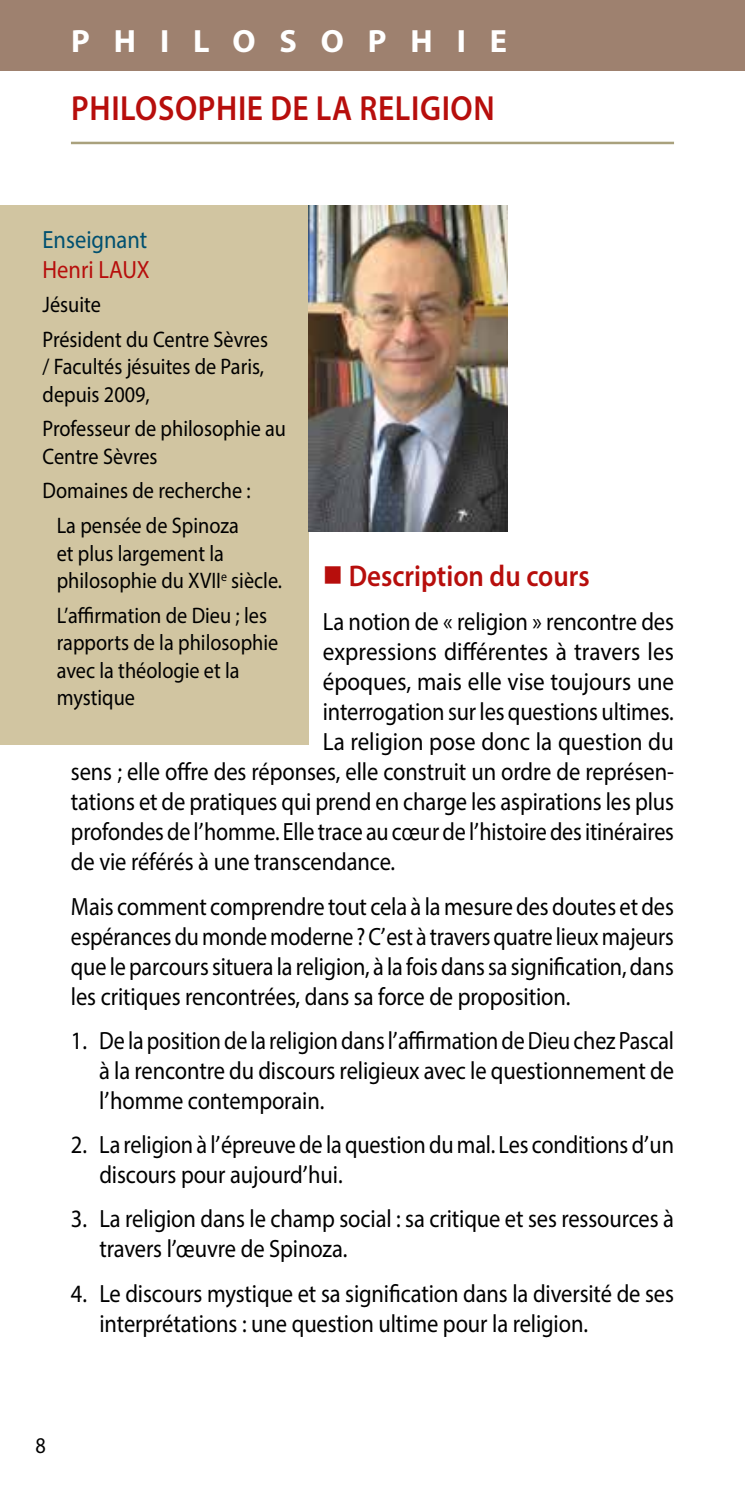
<style>
.page{position:relative;width:745px;height:1489px;background:#fff}
.page>*{position:absolute;margin:0;border:0;box-sizing:border-box;transform-origin:0 0}
.t1{font:600 35px "Myriad Pro";letter-spacing:.02em;color:#b70e0c;scale:.9 1}
.t2{font:700 32.25px "Myriad Pro";letter-spacing:.74em;color:#fff}
.t3{font:600 30px "Myriad Pro";color:#b70e0c;scale:.9 1}
.t4{font:25px/30px "Myriad Pro";letter-spacing:-.005em;color:#000;scale:.9 1}
.t5{font:25px "Myriad Pro";letter-spacing:-.005em;color:#000;scale:.92 1}
.t6{font:25px "Myriad Pro";letter-spacing:-.005em;color:#000;scale:.88 1}
.t7{font:25px "Myriad Pro";letter-spacing:-.005em;color:#000;scale:.89 1}
.t8{font:25px "Myriad Pro";letter-spacing:-.005em;color:#000;scale:.93 1}
.t9{font:25px "Myriad Pro";color:#005070;scale:.9 1}
.t10{font:25px "Myriad Pro";color:#b70e0c;scale:.9 1}
.t11{font:22.5px/27.5px "Myriad Pro";color:#000;scale:.9 1}
.s1{font-family:"Calibri"}
</style>
<div class="page">
<hr style="left:71px;top:142px;width:602px;height:2px;background:#a9a17d">
<div style="left:0;top:0;width:744px;height:71px;background:#9e816f"></div>
<div style="left:0;top:205px;width:308px;height:539px;background:#d1c5a1"></div>
<img style="left:308px;top:206px;width:199px;height:325px">
<p class="t2" style="left:71px;top:20px;width:437px">PHILOSOPHIE</p>
<h1 class="t1" style="left:71px;top:86px;width:472px">PHILOSOPHIE DE LA RELIGION</h1>
<p class="t9" style="left:43px;top:224px;width:118px">Enseignant</p>
<p class="t10" style="left:43px;top:254px;width:120px">Henri LAUX</p>
<p class="t11" style="left:43px;top:287px;width:252px;line-height:34.5px">Jésuite<br>Président du Centre Sèvres</p>
<p class="t11" style="left:43px;top:352px;width:247px">/ Facultés jésuites de Paris, depuis 2009,</p>
<p class="t11" style="left:43px;top:414px;width:272px">Professeur de philosophie au<br>Centre Sèvres</p>
<p class="t11" style="left:43px;top:473px;width:233px;line-height:34.5px;text-align:center">Domaines de recherche :<br>La pensée de Spinoza</p>
<p class="t11" style="left:57px;top:539px;width:252px">et plus largement la philosophie du XVII<sup>e</sup> siècle.</p>
<p class="t11" style="left:57px;top:601px;width:248px">L’affirmation de Dieu ; les rapports de la philosophie avec la théologie et la mystique</p>
<p class="t3" style="left:322px;top:557px;width:298px">■ Description du cours</p>
<p class="t4" style="left:322px;top:606px;width:391px">La notion de « religion » rencontre des</p>
<p class="t8" style="left:322px;top:636px;width:379px">expressions différentes à travers les</p>
<p class="t5" style="left:322px;top:666px;width:383px">époques, mais elle vise toujours une</p>
<p class="t7" style="left:322px;top:696px;width:396px">interrogation sur les questions ultimes.</p>
<p class="t5" style="left:322px;top:726px;width:383px">La religion pose donc la question du</p>
<p class="t4" style="left:71px;top:756px;width:671px">sens ; elle offre des réponses, elle construit un ordre de représen-</p>
<p class="t4" style="left:71px;top:786px;width:671px">tations et de pratiques qui prend en charge les aspirations les plus</p>
<p class="t6" style="left:71px;top:816px;width:686px">profondes de l<span class="s1">’</span>homme. Elle trace au c<span class="s1">œ</span>ur de l<span class="s1">’</span>histoire des itinéraires</p>
<p class="t4" style="left:71px;top:846px;width:361px">de vie référés à une transcendance.</p>
<p class="t4" style="left:71px;top:890px;width:671px;text-align:justify">Mais comment comprendre tout cela à la mesure des doutes et des espérances du monde moderne ? C<span class="s1">’</span>est à travers quatre lieux majeurs que le parcours situera la religion, à la fois dans sa signification, dans les critiques rencontrées, dans sa force de proposition.</p>
<p class="t4" style="left:99px;top:1025px;width:639px;text-align:justify;text-indent:-28px">1. De la position de la religion dans l<span class="s1">’</span>affirmation de Dieu chez Pascal à la rencontre du discours religieux avec le questionnement de l<span class="s1">’</span>homme contemporain.</p>
<p class="t4" style="left:99px;top:1129px;width:639px;text-indent:-28px">2. La religion à l<span class="s1">’</span>épreuve de la question du mal. Les conditions d<span class="s1">’</span>un discours pour aujourd<span class="s1">’</span>hui.</p>
<p class="t4" style="left:99px;top:1203px;width:639px;text-indent:-28px">3. La religion dans le champ social : sa critique et ses ressources à travers l<span class="s1">’œ</span>uvre de Spinoza.</p>
<p class="t4" style="left:99px;top:1277px;width:639px;text-indent:-28px">4. Le discours mystique et sa signification dans la diversité de ses interprétations : une question ultime pour la religion.</p>
<p class="t11" style="left:35px;top:1430px;width:13px">8</p>
</div>
